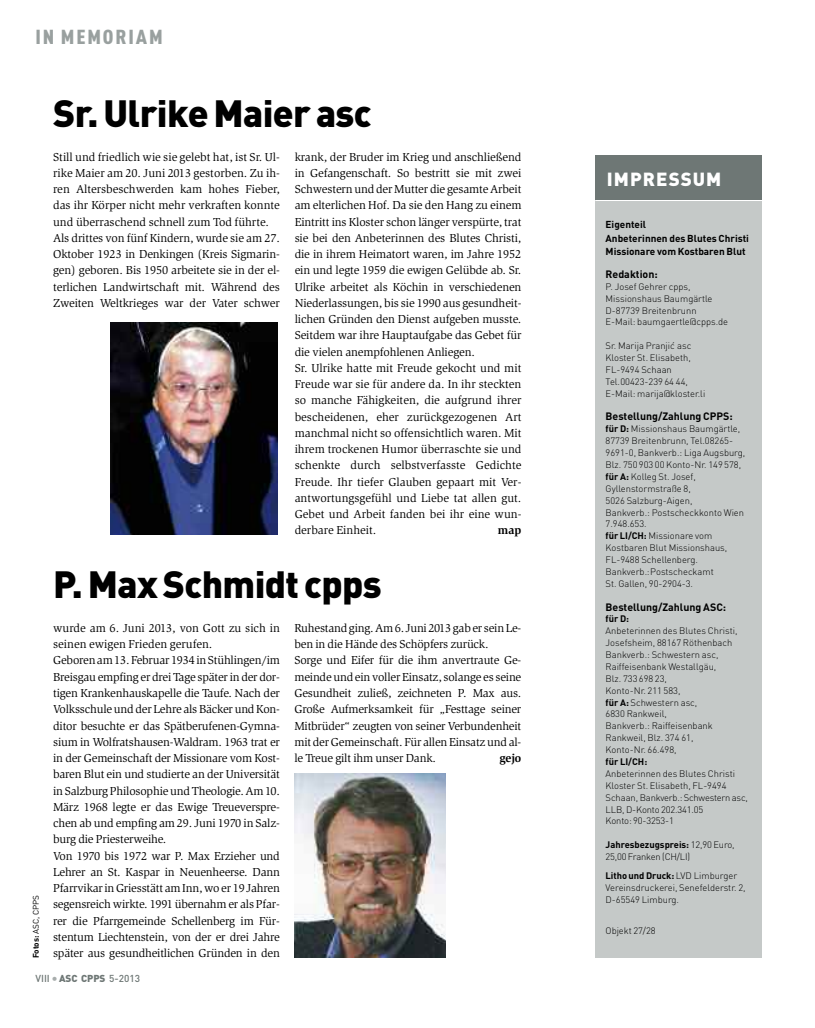
<style>
.page{position:relative;width:815px;height:1028px;background:#fff}
.page>*{position:absolute;margin:0;border:0;box-sizing:border-box;transform-origin:0 0}
.t1{font:900 37.5px "DIN Pro";letter-spacing:-.015em;color:#000}
.t2{font:900 20px "DIN Cond";letter-spacing:.085em;color:#99a09f;scale:1.1 1}
.t3{font:900 18.75px "DIN Pro";letter-spacing:.055em;color:#fff}
.t4{font:11.88px/16.2px "Slimbach Std";letter-spacing:-.01em;color:#000}
.t5{font:700 11.88px "Slimbach Std";letter-spacing:-.015em;color:#000}
.t6{font:700 10.62px "DIN Pro";color:#000}
.t7{font:700 10px/13.8px "DIN Pro";color:#000}
.t8{font:500 10px "DIN Pro";color:#6e7775}
.t9{font:300 9.38px/11.9px "DIN Pro";color:#000}
.t10{font:300 9.38px/11.9px "DIN Pro";letter-spacing:-.02em;color:#000}
.t11{font:700 9.38px "DIN Pro";color:#000}
.t12{font:8.12px "DIN Pro";color:#000}
.s1{font-weight:700}
.s2{font-size:12.5px;color:#a8adac}
.s3{font-weight:900}
</style>
<div class="page">
<div style="left:595px;top:173px;width:167px;height:784px;background:#c5c9c8"></div>
<hr style="left:595px;top:200px;width:169px;height:1px;background:#fff">
<div style="left:595px;top:155px;width:167px;height:45px;background:#6e7775"></div>
<img style="left:111px;top:323px;width:166px;height:211px">
<img style="left:294px;top:773px;width:151px;height:184px">
<h2 class="t2" style="left:35px;top:24px;width:117px">IN MEMORIAM</h2>
<h1 class="t1" style="left:53px;top:91px;width:320px">Sr.UlrikeMaierasc</h1>
<p class="t4" style="left:53px;top:149px;width:228px">Still und friedlich wie sie gelebt hat, ist Sr. Ul&shy;rike Maier am 20. Juni 2013 gestorben. Zu ih&shy;ren Altersbeschwerden kam hohes Fieber, das ihr Körper nicht mehr verkraften konnte und überraschend schnell zum Tod führte.<br>Als drittes von fünf Kindern, wurde sie am 27.<br>Oktober 1923 in Denkingen (Kreis Sigmarin&shy;gen) geboren. Bis 1950 arbeitete sie in der el&shy;terlichen Landwirtschaft mit. Während des Zweiten Weltkrieges war der Vater schwer</p>
<p class="t4" style="left:295px;top:149px;width:228px">krank, der Bruder im Krieg und anschließend in Gefangenschaft. So bestritt sie mit zwei Schwestern und derMutter die gesamteArbeit am elterlichen Hof. Da sie den Hang zu einem Eintritt ins Kloster schon länger verspürte, trat sie bei den Anbeterinnen des Blutes Christi, die in ihrem Heimatort waren, im Jahre 1952 ein und legte 1959 die ewigen Gelübde ab. Sr.<br>Ulrike arbeitet als Köchin in verschiedenen Niederlassungen, bis sie 1990 aus gesundheit&shy;lichen Gründen den Dienst aufgeben musste.<br>Seitdem war ihre Hauptaufgabe das Gebet für die vielen anempfohlenen Anliegen.<br>Sr. Ulrike hatte mit Freude gekocht und mit Freude war sie für andere da. In ihr steckten so manche Fähigkeiten, die aufgrund ihrer bescheidenen, eher zurückgezogenen Art manchmal nicht so offensichtlich waren. Mit ihrem trockenen Humor überraschte sie und schenkte durch selbstverfasste Gedichte Freude. Ihr tiefer Glauben gepaart mit Ver&shy;antwortungsgefühl und Liebe tat allen gut.<br>Gebet und Arbeit fanden bei ihr eine wun&shy;derbare Einheit.</p>
<p class="t5" style="left:498px;top:526px;width:25px">map</p>
<p class="t12" style="left:31px;top:958px;width:65px;rotate:-90deg"><span class="s1">Fotos:</span> ASC, CPPS</p>
<h1 class="t1" style="left:53px;top:562px;width:330px">P.MaxSchmidt cpps</h1>
<p class="t4" style="left:53px;top:620px;width:228px">wurde am 6. Juni 2013, von Gott zu sich in seinen ewigen Frieden gerufen.<br>Geborenam13.Februar1934inStühlingen/im Breisgau empfing er drei Tage später in der dor&shy;tigen Krankenhauskapelle die Taufe. Nach der Volksschule und der Lehre als Bäcker und Kon&shy;ditor besuchte er das Spätberufenen-Gymna&shy;sium in Wolfratshausen-Waldram. 1963 trat er in der Gemeinschaft der Missionare vom Kost&shy;baren Blut ein und studierte an der Universität in Salzburg Philosophie und Theologie. Am 10.<br>März 1968 legte er das Ewige Treueverspre&shy;chen ab und empfing am 29. Juni 1970 in Salz&shy;burg die Priesterweihe.<br>Von 1970 bis 1972 war P. Max Erzieher und Lehrer an St. Kaspar in Neuenheerse. Dann PfarrvikarinGriesstätt amInn,wo er 19 Jahren segensreich wirkte. 1991 übernahm er als Pfar&shy;rer die Pfarrgemeinde Schellenberg im Für&shy;stentum Liechtenstein, von der er drei Jahre später aus gesundheitlichen Gründen in den</p>
<p class="t4" style="left:294px;top:620px;width:228px">Ruhestandging.Am6. Juni2013gaber seinLe&shy;ben in die Hände des Schöpfers zurück.<br>Sorge und Eifer für die ihm anvertraute Ge&shy;meinde und ein voller Einsatz, solange es seine Gesundheit zuließ, zeichneten P. Max aus.<br>Große Aufmerksamkeit für „Festtage seiner Mitbrüder“ zeugten von seiner Verbundenheit mit der Gemeinschaft. Für allen Einsatz und al&shy;le Treue gilt ihm unser Dank.</p>
<p class="t5" style="left:499px;top:753px;width:23px">gejo</p>
<p class="t8" style="left:35px;top:973px;width:106px">VIII<span class="s2">•</span><span class="s3">ASC CPPS</span> 5-2013</p>
<h3 class="t3" style="left:607px;top:168px;width:116px">IMPRESSUM</h3>
<p class="t7" style="left:606px;top:217px;width:145px">Eigenteil<br>Anbeterinnen des Blutes Christi<br>Missionare vom Kostbaren Blut</p>
<p class="t6" style="left:606px;top:268px;width:54px">Redaktion:</p>
<p class="t9" style="left:606px;top:280px;width:124px">P. Josef Gehrer cpps,<br>Missionshaus Baumgärtle<br>D-87739 Breitenbrunn<br>E-Mail: baumgaertle@cpps.de</p>
<p class="t9" style="left:606px;top:340px;width:101px">Sr. Marija Pranjic´ asc<br>Kloster St. Elisabeth,<br>FL-9494 Schaan<br>Tel.00423-239 64 44,<br>E-Mail: marija@kloster.li</p>
<p class="t6" style="left:606px;top:410px;width:129px">Bestellung/Zahlung CPPS:</p>
<p class="t9" style="left:606px;top:423px;width:141px"><span class="s1">für D:</span> Missionshaus Baumgärtle,<br>87739 Breitenbrunn, Tel.08265-<br>9691-0, Bankverb.: Liga Augsburg,<br>Blz. 750 903 00 Konto-Nr. 149 578, <span class="s1">für A:</span> Kolleg St. Josef,<br>Gyllenstormstraße 8,<br>5026 Salzburg-Aigen,<br>Bankverb.: Postscheckkonto Wien<br>7.948.653.<br><span class="s1">für LI/CH:</span> Missionare vom<br>Kostbaren Blut Missionshaus,<br>FL-9488 Schellenberg.<br>Bankverb.:Postscheckamt<br>St. Gallen, 90-2904-3.</p>
<p class="t6" style="left:606px;top:600px;width:122px">Bestellung/Zahlung ASC:</p>
<p class="t11" style="left:606px;top:613px;width:25px">für D:</p>
<p class="t9" style="left:606px;top:625px;width:133px">Anbeterinnen des Blutes Christi,<br>Josefsheim, 88167 Röthenbach<br>Bankverb.: Schwestern asc,<br>Raiffeisenbank Westallgäu,<br>Blz. 733 698 23,<br>Konto-Nr. 211 583,<br><span class="s1">für A:</span> Schwestern asc,<br>6830 Rankweil,<br>Bankverb.: Raiffeisenbank<br>Rankweil, Blz. 374 61,<br>Konto-Nr. 66.498,</p>
<p class="t11" style="left:606px;top:756px;width:43px">für LI/CH:</p>
<p class="t9" style="left:606px;top:767px;width:144px">Anbeterinnen des Blutes Christi<br>Kloster St. Elisabeth, FL-9494<br>Schaan, Bankverb.: Schwestern asc,<br>LLB, D-Konto 202.341.05<br>Konto: 90-3253-1</p>
<p class="t10" style="left:606px;top:839px;width:130px"><span class="s1">Jahresbezugspreis:</span> 12,90 Euro,<br>25,00 Franken (CH/LI)</p>
<p class="t9" style="left:606px;top:869px;width:141px"><span class="s1">Litho und Druck:</span> LVD Limburger<br>Vereinsdruckerei, Senefelderstr. 2,<br>D-65549 Limburg.</p>
<p class="t9" style="left:606px;top:924px;width:52px">Objekt 27/28</p>
</div>
